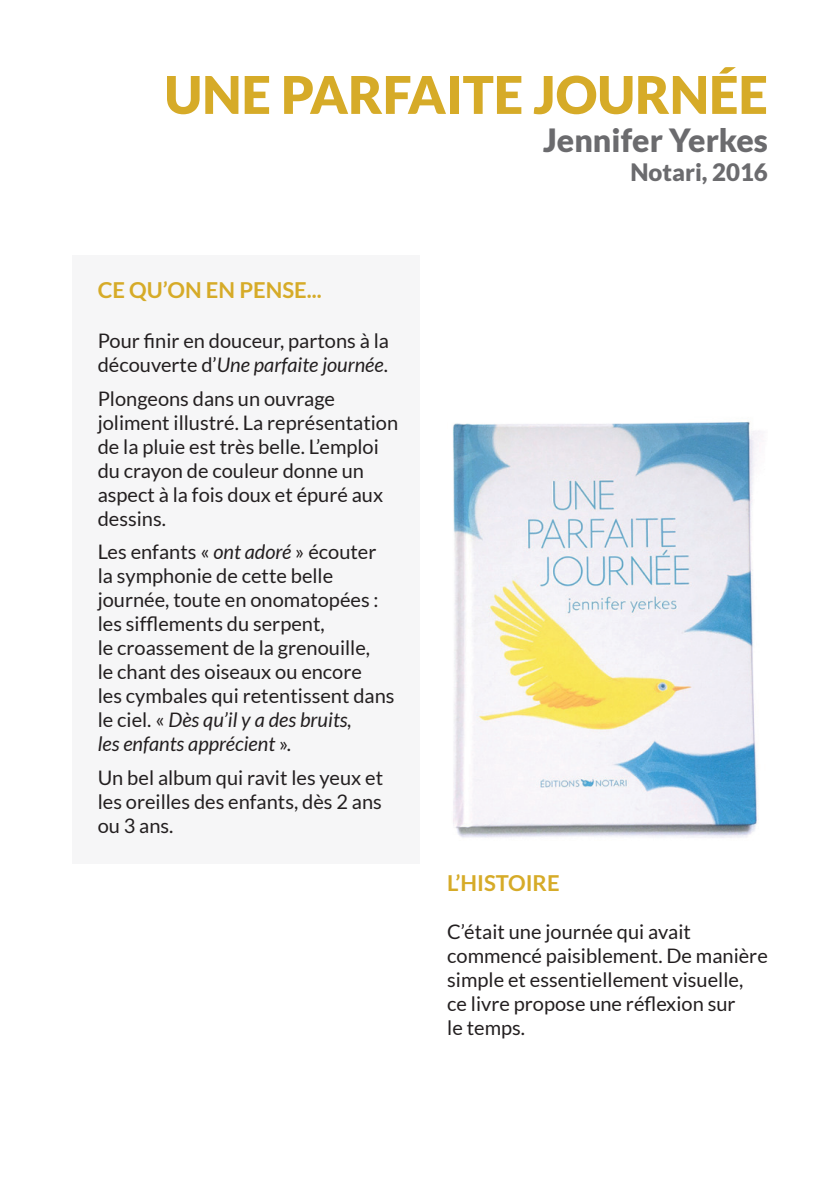
<style>
.page{position:relative;width:840px;height:1191px;background:#fff}
.page>*{position:absolute;margin:0;border:0;box-sizing:border-box;transform-origin:0 0}
.t1{font:900 52px "Lato";color:#d6ab28}
.t2{font:900 32px "Lato";color:#6b6b6e}
.t3{font:900 24px "Lato";color:#6b6b6e}
.t4{font:700 22px "Lato";color:#d6ab28}
.t5{font:20px/24px "Lato";color:#231f20}
.s1{font-style:italic}
</style>
<div class="page">
<div style="left:72px;top:255px;width:348px;height:608px;background:#f6f6f7"></div>
<img style="left:453px;top:421px;width:309px;height:417px">
<h1 class="t1" style="left:164px;top:64px;width:604px">UNE PARFAITE JOURNÉE</h1>
<h2 class="t2" style="left:543px;top:122px;width:226px">Jennifer Yerkes</h2>
<p class="t3" style="left:630px;top:158px;width:139px">Notari, 2016</p>
<p class="t4" style="left:98px;top:277px;width:225px">CE QU’ON EN PENSE...</p>
<p class="t5" style="left:98px;top:329px;width:293px">Pour finir en douceur, partons à la découverte d’<span class="s1">Une parfaite journée</span>.</p>
<p class="t5" style="left:98px;top:386px;width:302px">Plongeons dans un ouvrage joliment illustré. La représentation de la pluie est très belle. L’emploi du crayon de couleur donne un aspect à la fois doux et épuré aux dessins.</p>
<p class="t5" style="left:98px;top:540px;width:298px">Les enfants « <span class="s1">ont adoré</span> » écouter la symphonie de cette belle journée, toute en onomatopées : les sifflements du serpent,<br>le croassement de la grenouille,<br>le chant des oiseaux ou encore<br>les cymbales qui retentissent dans le ciel. « <span class="s1">Dès qu’il y a des bruits,<br>les enfants apprécient</span> ».</p>
<p class="t5" style="left:98px;top:765px;width:287px;text-align:justify">Un bel album qui ravit les yeux et les oreilles des enfants, dès 2 ans ou 3 ans.</p>
<p class="t4" style="left:447px;top:870px;width:114px">L’HISTOIRE</p>
<p class="t5" style="left:447px;top:919px;width:322px">C’était une journée qui avait commencé paisiblement. De manière simple et essentiellement visuelle, ce livre propose une réflexion sur<br>le temps.</p>
</div>
